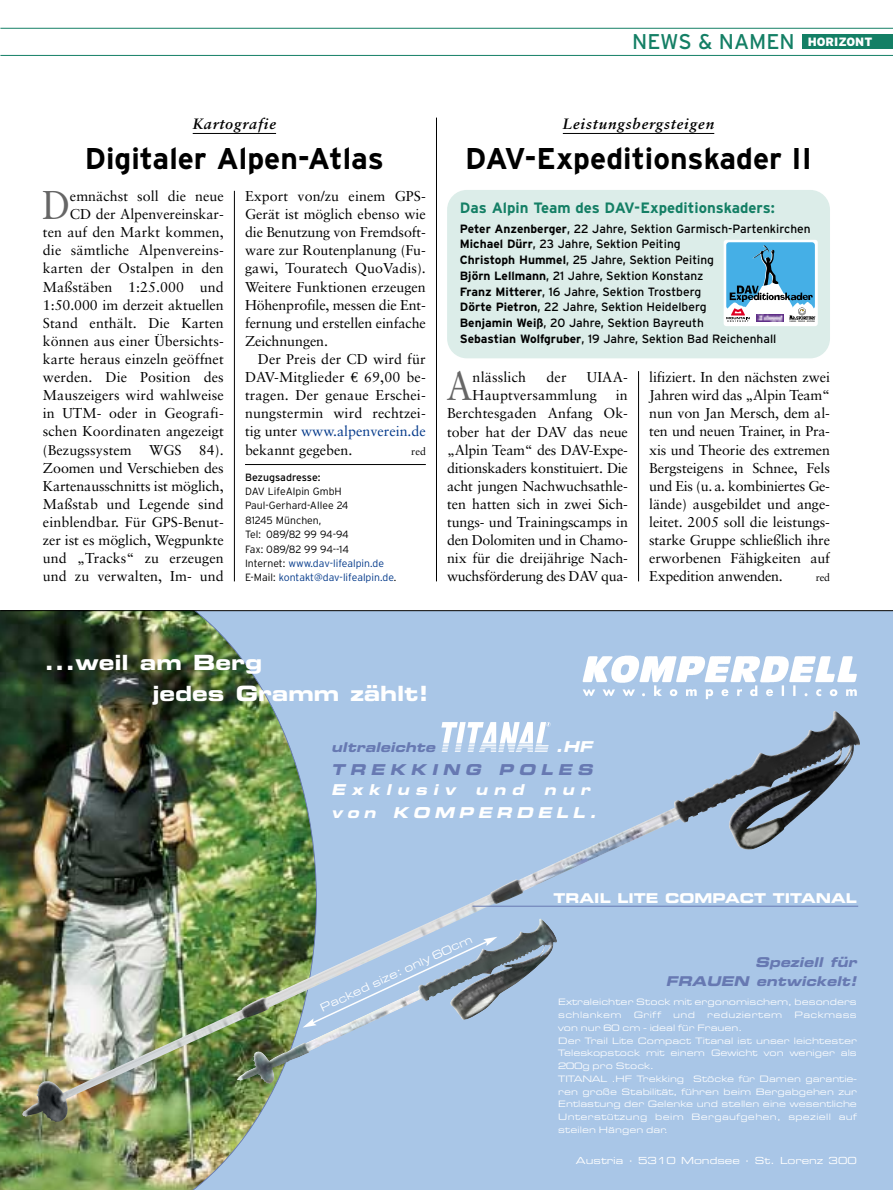
<style>
.page{position:relative;width:893px;height:1190px;background:#fff}
.page>*{position:absolute;margin:0;border:0;box-sizing:border-box;transform-origin:0 0}
.t1{font:40.2px "Sabon";color:#666;scale:.9 1}
.t2{font:700 30px "Interstate";color:#000}
.t3{font:21.3px "Interstate";color:#147f65}
.t4{font:21px/30px "Eurostile Bold Extended Two";color:#fff}
.t5{font:700 15px "Interstate";color:#147f65}
.t6{font:italic 15px/22.5px "Eurostile Bold Extended Two";color:#fff}
.t7{font:italic 700 15px "Sabon";letter-spacing:.055em;color:#000}
.t8{font:italic 15px "Eurostile Bold Extended Two";color:#6779b2}
.t9{font:14.25px/18.1px "Sabon";letter-spacing:.005em;color:#000;text-align:justify}
.t10{font:italic 13.5px/19.5px "Eurostile Bold Extended Two";color:#6779b2;text-align:right}
.t11{font:13.5px "Eurostile Bold Extended Two";color:#fff}
.t12{font:12px/15.8px "Interstate";color:#000}
.t13{font:12px "Eurostile Extended Roman DTC";color:#fff}
.t14{font:300 10.5px/14.4px "Interstate";color:#000}
.t15{font:10.5px "Interstate";letter-spacing:-.01em;color:#000}
.t16{font:10.5px "Sabon";letter-spacing:-.01em;color:#000}
.t17{font:9.75px "Eurostile Extended Two";color:#fff}
.t18{font:9.6px/12.8px "Eurostile Extended Roman DTC";color:#fff}
.t19{font:9.6px "Eurostile Extended Roman DTC";letter-spacing:.035em;color:#fff}
.s1{font-family:"Euro Serif"}
.s2{color:#03398a}
.s3{font-weight:700}
</style>
<div class="page">
<hr style="left:0;top:55px;width:892px;height:1px;background:#147f65">
<hr style="left:0;top:28px;width:892px;height:1px;background:#147f65">
<div style="left:802px;top:34px;width:90px;height:15px;background:#147f65"></div>
<hr style="left:245px;top:464px;width:181px;height:1px;background:#000">
<img style="left:0;top:611px;width:892px;height:578px">
<hr style="left:0;top:610px;width:892px;height:1px;background:#000">
<hr style="left:563px;top:133px;width:151px;height:1px;background:#000">
<hr style="left:193px;top:133px;width:83px;height:1px;background:#000">
<div style="left:447px;top:190px;width:383px;height:168px;background:#dcede9;border-radius:20px"></div>
<div style="left:723px;top:240px;width:94px;height:86px;background:#fff;border-radius:3px"></div>
<svg style="left:726px;top:242px;width:90px;height:80px"></svg>
<img style="left:756px;top:315px;width:27px;height:7px">
<hr style="left:234px;top:191px;width:1px;height:390px;background:#000">
<hr style="left:436px;top:118px;width:1px;height:463px;background:#000">
<hr style="left:638px;top:371px;width:1px;height:210px;background:#000">
<h3 class="t3" style="left:632px;top:34px;width:242px">NEWS &amp; NAMEN <sup>HORIZONT</sup></h3>
<p class="t7" style="left:193px;top:118px;width:85px">Kartografie</p>
<h2 class="t2" style="left:85px;top:147px;width:300px">Digitaler Alpen-Atlas</h2>
<p class="t9" style="left:43px;top:188px;width:182px;text-align:right">emnächst soll die neue<br>CD der Alpenvereinskar-<br>ten auf den Markt kommen, die sämtliche Alpenvereins&shy;karten der Ostalpen in den<br>Maßstäben 1:25.000 und<br>1:50.000 im derzeit aktuellen<br>Stand enthält. Die Karten können aus einer Übersichts&shy;karte heraus einzeln geöffnet werden. Die Position des<br>Mauszeigers wird wahlweise in UTM- oder in Geografi&shy;schen Koordinaten angezeigt (Bezugssystem WGS 84).<br>Zoomen und Verschieben des<br>Kartenausschnitts ist möglich,<br>Maßstab und Legende sind einblendbar. Für GPS-Benut&shy;zer ist es möglich, Wegpunkte und „Tracks“ zu erzeugen und zu verwalten, Im- und</p>
<p class="t9" style="left:245px;top:188px;width:182px">Export von/zu einem GPS-Gerät ist möglich ebenso wie die Benutzung von Fremdsoft&shy;ware zur Routenplanung (Fu&shy;gawi, Touratech QuoVadis).<br>Weitere Funktionen erzeugen Höhenprofile, messen die Ent&shy;fernung und erstellen einfache Zeichnungen.</p>
<h1 class="t1" style="left:42px;top:188px;width:33px">D</h1>
<p class="t9" style="left:245px;top:351px;width:182px;text-indent:13px">Der Preis der CD wird für DAV-Mitglieder <span class="s1">€</span> 69,00 be&shy;tragen. Der genaue Erschei&shy;nungstermin wird rechtzei&shy;tig unter <span class="s2">www.alpenverein.de </span>bekannt gegeben.</p>
<p class="t16" style="left:411px;top:446px;width:16px">red</p>
<p class="t15" style="left:245px;top:473px;width:77px">Bezugsadresse:</p>
<p class="t14" style="left:245px;top:485px;width:153px">DAV LifeAlpin GmbH<br>Paul-Gerhard-Allee 24<br>81245 München,<br>Tel: 089/82 99 94-94<br>Fax: 089/82 99 94--14<br>Internet: <span class="s2">www.dav-lifealpin.de<br></span>E-Mail: <span class="s2">kontakt@dav-lifealpin.de</span>.</p>
<p class="t7" style="left:563px;top:118px;width:153px">Leistungsbergsteigen</p>
<h2 class="t2" style="left:465px;top:147px;width:348px">DAV-Expeditionskader II</h2>
<p class="t5" style="left:460px;top:202px;width:316px">Das Alpin Team des DAV-Expeditionskaders:</p>
<p class="t12" style="left:460px;top:222px;width:352px"><span class="s3">Peter Anzenberger</span>, 22 Jahre, Sektion Garmisch-Partenkirchen <span class="s3">Michael Dürr</span>, 23 Jahre, Sektion Peiting<br><span class="s3">Christoph Hummel</span>, 25 Jahre, Sektion Peiting<br><span class="s3">Björn Lellmann</span>, 21 Jahre, Sektion Konstanz<br><span class="s3">Franz Mitterer</span>, 16 Jahre, Sektion Trostberg<br><span class="s3">Dörte Pietron</span>, 22 Jahre, Sektion Heidelberg<br><span class="s3">Benjamin Weiß</span>, 20 Jahre, Sektion Bayreuth<br><span class="s3">Sebastian Wolfgruber</span>, 19 Jahre, Sektion Bad Reichenhall</p>
<h1 class="t1" style="left:446px;top:369px;width:30px">A</h1>
<p class="t9" style="left:472px;top:369px;width:55px">nlässlich</p>
<p class="t9" style="left:546px;top:369px;width:22px">der</p>
<p class="t9" style="left:472px;top:369px;width:157px;text-indent:114px">UIAA-<br>Hauptversammlung</p>
<p class="t9" style="left:447px;top:387px;width:182px;text-indent:169px">in Berchtesgaden Anfang Ok&shy;tober hat der DAV das neue „Alpin Team“ des DAV-Expe&shy;ditionskaders konstituiert. Die acht jungen Nachwuchsathle&shy;ten hatten sich in zwei Sich&shy;tungs- und Trainingscamps in den Dolomiten und in Chamo&shy;nix für die dreijährige Nach&shy;wuchsförderung des DAV qua-</p>
<p class="t9" style="left:649px;top:369px;width:182px">lifiziert. In den nächsten zwei Jahren wird das „Alpin Team“ nun von Jan Mersch, dem al&shy;ten und neuen Trainer, in Pra&shy;xis und Theorie des extremen Bergsteigens in Schnee, Fels und Eis (u. a. kombiniertes Ge&shy;lände) ausgebildet und ange&shy;leitet. 2005 soll die leistungs&shy;starke Gruppe schließlich ihre erworbenen Fähigkeiten auf Expedition anwenden.</p>
<p class="t16" style="left:815px;top:573px;width:16px">red</p>
<h3 class="t4" style="left:152px;top:649px;width:278px;text-indent:-108px">...weil am Berg<br>jedes Gramm zählt!</h3>
<p class="t10" style="left:331px;top:739px;width:108px">ultraleichte</p>
<p class="t6" style="left:555px;top:736px;width:41px">.HF</p>
<p class="t8" style="left:331px;top:763px;width:266px">TREKKING POLES</p>
<p class="t6" style="left:331px;top:779px;width:270px">Exklusiv und nur von KOMPERDELL.</p>
<p class="t13" style="left:318px;top:1002px;width:168px;rotate:-25deg">Packed size: only 60cm</p>
<p class="t11" style="left:553px;top:892px;width:305px">TRAIL LITE COMPACT TITANAL</p>
<p class="t10" style="left:665px;top:953px;width:195px">Speziell für<br>FRAUEN entwickelt!</p>
<p class="t18" style="left:558px;top:996px;width:300px">Extraleichter Stock mit ergonomischem, besonders schlankem</p>
<p class="t18" style="left:634px;top:1009px;width:29px">Griff</p>
<p class="t18" style="left:673px;top:1009px;width:23px">und</p>
<p class="t19" style="left:707px;top:1009px;width:77px">reduziertem</p>
<p class="t19" style="left:794px;top:1009px;width:64px">Packmass</p>
<p class="t18" style="left:558px;top:1022px;width:300px">von nur 60 cm - ideal für Frauen.<br>Der Trail Lite Compact Titanal ist unser leichtester Teleskopstock mit einem Gewicht von weniger als 200g pro Stock.<br>TITANAL .HF Trekking Stöcke für Damen garantie&shy;ren große Stabilität, führen beim Bergabgehen zur Entlastung der Gelenke und stellen eine wesentliche Unterstützung beim Bergaufgehen, speziell auf steilen Hängen dar.</p>
<p class="t17" style="left:576px;top:1156px;width:282px">Austria · 5310 Mondsee · St. Lorenz 300</p>
</div>
